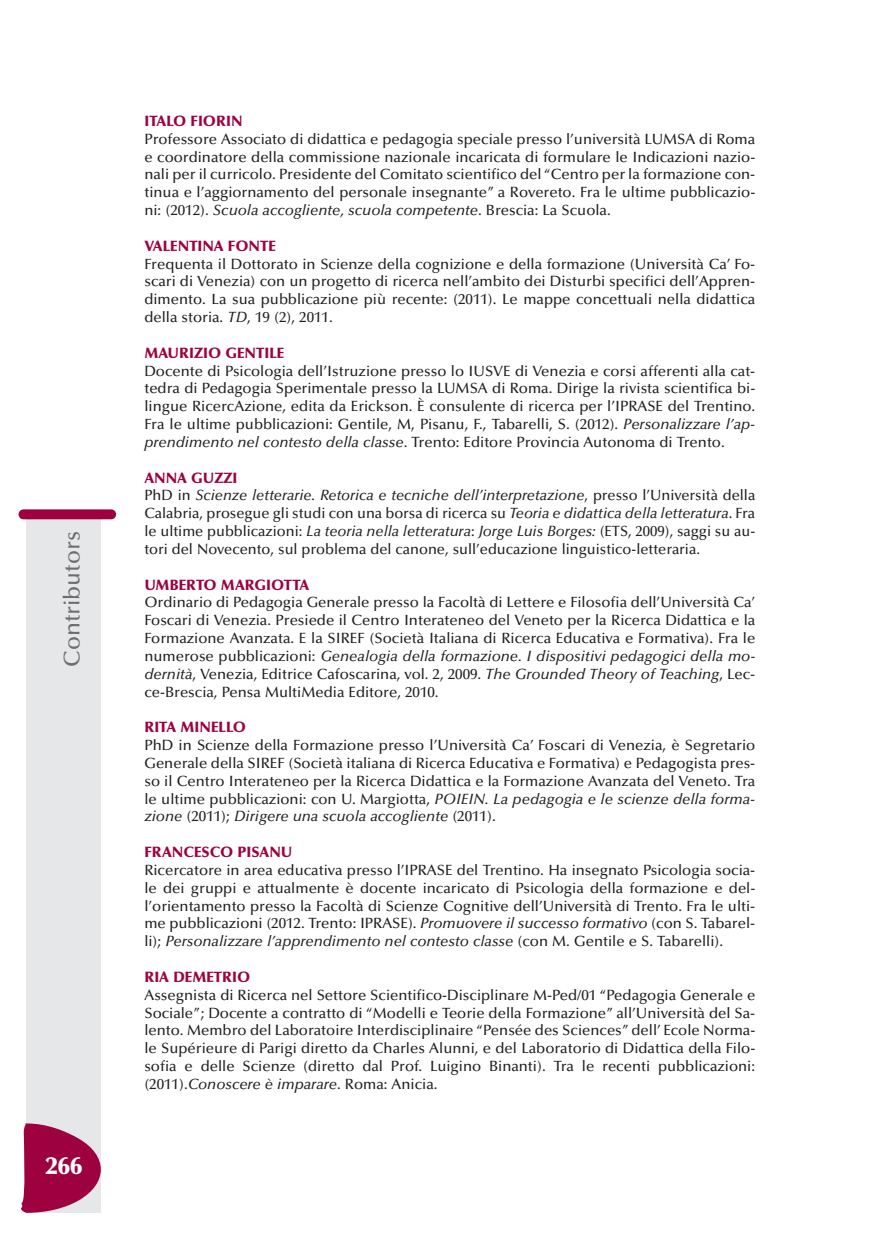
<style>
.page{position:relative;width:869px;height:1241px;background:#fff}
.page>*{position:absolute;margin:0;border:0;box-sizing:border-box;transform-origin:0 0}
.t1{font:900 24.5px "Optima";color:#fff}
.t2{font:500 22.75px "Optima";color:#6c6d70}
.t3{font:500 14.88px/17.8px "Optima";color:#231f20;text-align:justify}
.t4{font:900 14.88px "Optima";color:#9d0140}
.s1{font-style:italic}
.s2{font-weight:900;color:#9d0140}
</style>
<div class="page">
<div style="left:27px;top:517px;width:74px;height:695px;background:#e6e7e9"></div>
<div style="left:19px;top:509px;width:97px;height:10px;background:#9d0140;border-radius:5px"></div>
<svg style="left:21px;top:1122px;width:80px;height:90px"></svg>
<h2 class="t2" style="left:63px;top:666px;width:137px;rotate:-90deg">Contributors</h2>
<h1 class="t1" style="left:45px;top:1155px;width:38px">266</h1>
<p class="t4" style="left:144px;top:115px;width:100px">ITALO FIORIN</p>
<p class="t3" style="left:144px;top:131px;width:612px">Professore Associato di didattica e pedagogia speciale presso l’università LUMSA di Roma e coordinatore della commissione nazionale incaricata di formulare le Indicazioni nazio&shy;nali per il curricolo. Presidente del Comitato scientifico del “Centro per la formazione con&shy;tinua e l’aggiornamento del personale insegnante” a Rovereto. Fra le ultime pubblicazio&shy;ni: (2012). <span class="s1">Scuola accogliente, scuola competente</span>. Brescia: La Scuola.</p>
<p class="t4" style="left:144px;top:240px;width:133px">VALENTINA FONTE</p>
<p class="t3" style="left:144px;top:256px;width:612px">Frequenta il Dottorato in Scienze della cognizione e della formazione (Università Ca’ Fo&shy;scari di Venezia) con un progetto di ricerca nell’ambito dei Disturbi specifici dell’Appren&shy;dimento. La sua pubblicazione più recente: (2011). Le mappe concettuali nella didattica della storia. <span class="s1">TD</span>, 19 (2), 2011.</p>
<p class="t4" style="left:144px;top:347px;width:141px">MAURIZIO GENTILE</p>
<p class="t3" style="left:144px;top:363px;width:612px">Docente di Psicologia dell’Istruzione presso lo IUSVE di Venezia e corsi afferenti alla cat&shy;tedra di Pedagogia Sperimentale presso la LUMSA di Roma. Dirige la rivista scientifica bi&shy;lingue RicercAzione, edita da Erickson. È consulente di ricerca per l’IPRASE del Trentino.<br>Fra le ultime pubblicazioni: Gentile, M, Pisanu, F., Tabarelli, S. (2012). <span class="s1">Personalizzare l’ap&shy;prendimento nel contesto della classe</span>. Trento: Editore Provincia Autonoma di Trento.</p>
<p class="t3" style="left:144px;top:470px;width:612px;text-align:left"><span class="s2">ANNA GUZZI<br></span>PhD in <span class="s1">Scienze letterarie. Retorica e tecniche dell’interpretazione</span>, presso l’Università della Calabria, prosegue gli studi con una borsa di ricerca su <span class="s1">Teoria e didattica della letteratura</span>. Fra le ultime pubblicazioni: <span class="s1">La teoria nella letteratura</span>: <span class="s1">Jorge Luis Borges:</span> (ETS, 2009), saggi su au&shy;tori del Novecento, sul problema del canone, sull’educazione linguistico-letteraria.</p>
<p class="t4" style="left:144px;top:578px;width:166px">UMBERTO MARGIOTTA</p>
<p class="t3" style="left:144px;top:595px;width:612px">Ordinario di Pedagogia Generale presso la Facoltà di Lettere e Filosofia dell’Università Ca’ Foscari di Venezia. Presiede il Centro Interateneo del Veneto per la Ricerca Didattica e la Formazione Avanzata. E la SIREF (Società Italiana di Ricerca Educativa e Formativa). Fra le numerose pubblicazioni: <span class="s1">Genealogia della formazione. I dispositivi pedagogici della mo&shy;dernità</span>, Venezia, Editrice Cafoscarina, vol. 2, 2009. <span class="s1">The Grounded Theory of Teaching</span>, Lec&shy;ce-Brescia, Pensa MultiMedia Editore, 2010.</p>
<p class="t4" style="left:144px;top:721px;width:103px">RITA MINELLO</p>
<p class="t3" style="left:144px;top:737px;width:612px">PhD in Scienze della Formazione presso l’Università Ca’ Foscari di Venezia, è Segretario Generale della SIREF (Società italiana di Ricerca Educativa e Formativa) e Pedagogista pres&shy;so il Centro Interateneo per la Ricerca Didattica e la Formazione Avanzata del Veneto. Tra le ultime pubblicazioni: con U. Margiotta, <span class="s1">POIEIN. La pedagogia e le scienze della forma&shy;zione</span> (2011); <span class="s1">Dirigere una scuola accogliente</span> (2011).</p>
<p class="t4" style="left:144px;top:846px;width:149px">FRANCESCO PISANU</p>
<p class="t3" style="left:144px;top:862px;width:612px">Ricercatore in area educativa presso l’IPRASE del Trentino. Ha insegnato Psicologia socia&shy;le dei gruppi e attualmente è docente incaricato di Psicologia della formazione e del&shy;l’orientamento presso la Facoltà di Scienze Cognitive dell’Università di Trento. Fra le ulti&shy;me pubblicazioni (2012. Trento: IPRASE). <span class="s1">Promuovere il successo formativo</span> (con S. Tabarel&shy;li); <span class="s1">Personalizzare l’apprendimento nel contesto classe</span> (con M. Gentile e S. Tabarelli).</p>
<p class="t4" style="left:144px;top:970px;width:107px">RIA DEMETRIO</p>
<p class="t3" style="left:144px;top:987px;width:612px">Assegnista di Ricerca nel Settore Scientifico-Disciplinare M-Ped/01 “Pedagogia Generale e Sociale”; Docente a contratto di “Modelli e Teorie della Formazione” all’Università del Sa&shy;lento. Membro del Laboratoire Interdisciplinaire “Pensée des Sciences” dell’ Ecole Norma&shy;le Supérieure di Parigi diretto da Charles Alunni, e del Laboratorio di Didattica della Filo&shy;sofia e delle Scienze (diretto dal Prof. Luigino Binanti). Tra le recenti pubblicazioni: (2011).<span class="s1">Conoscere è imparare</span>. Roma: Anicia.</p>
</div>
